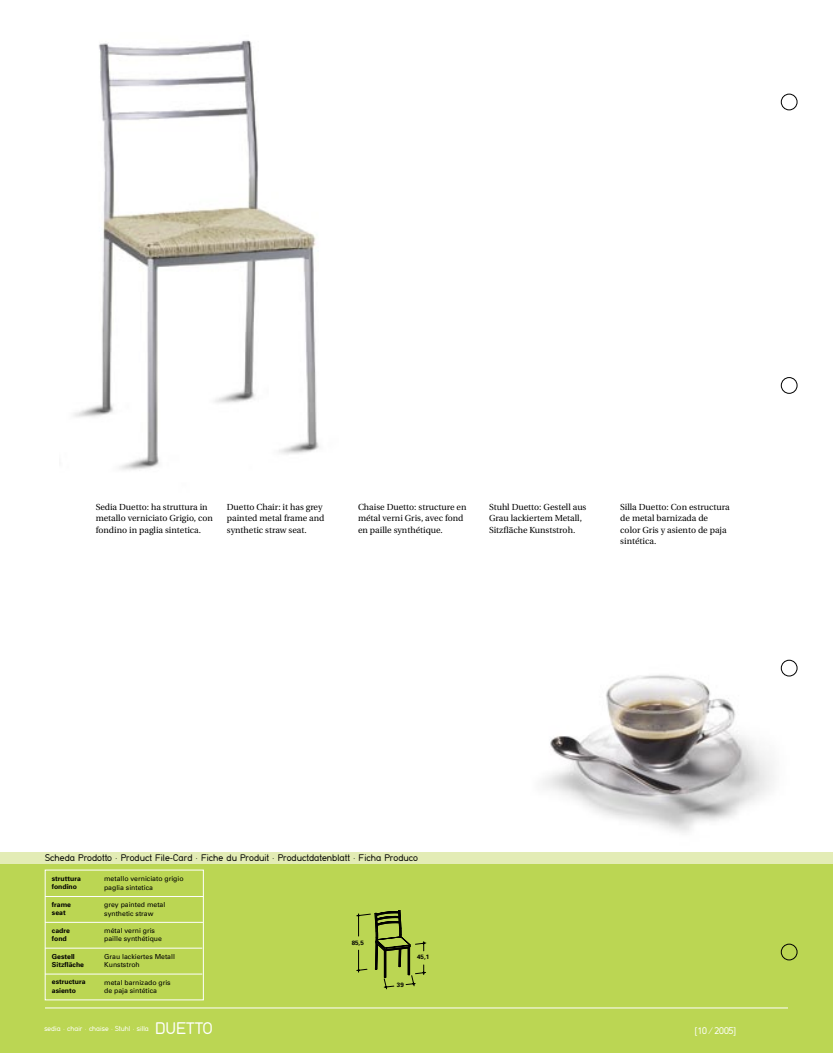
<style>
.page{position:relative;width:833px;height:1053px;background:#fff}
.page>*{position:absolute;margin:0;border:0;box-sizing:border-box;transform-origin:0 0}
.Normale{font:17.5px "Din 17";color:#fff}
.Normale-2{font:10px "Din 17";color:#000}
.t1{font:10px "Din 17";color:#fff}
.t2{font:8.75px/11.5px "Utopia";color:#000}
.Normale-3{font:7.5px "Din 17";color:#fff}
.t3{font:6.88px "Univers";color:#000}
.t4{font:700 6.88px "Univers";color:#000}
.t5{font:700 6.25px "Univers";color:#000}
</style>
<div class="page">
<img style="left:543px;top:665px;width:255px;height:168px">
<div style="left:0;top:863px;width:833px;height:189px;background:#bbd653"></div>
<div style="left:0;top:852px;width:833px;height:11px;background:#e3ecb5"></div>
<img style="left:74px;top:40px;width:245px;height:430px">
<svg style="left:781px;top:94px;width:16px;height:866px"></svg>
<hr style="left:45px;top:1007px;width:743px;height:1px;background:#fff">
<hr style="left:45px;top:896px;width:158px;height:1px;background:#fff">
<hr style="left:45px;top:922px;width:158px;height:1px;background:#fff">
<hr style="left:45px;top:973px;width:157px;height:1px;background:#fff">
<hr style="left:45px;top:947px;width:157px;height:1px;background:#fff">
<svg style="left:356px;top:910px;width:70px;height:79px"></svg>
<div style="left:396px;top:981px;width:9px;height:7px;background:#bbd653"></div>
<p class="t2" style="left:96px;top:501px;width:119px">Sedia Duetto: ha struttura in metallo verniciato Grigio, con fondino in paglia sintetica.</p>
<p class="t2" style="left:227px;top:501px;width:99px">Duetto Chair: it has grey painted metal frame and synthetic straw seat.</p>
<p class="t2" style="left:358px;top:501px;width:110px">Chaise Duetto: structure en métal verni Gris, avec fond en paille synthétique.</p>
<p class="t2" style="left:489px;top:501px;width:99px">Stuhl Duetto: Gestell aus<br>Grau lackiertem Metall,<br>Sitzfläche Kunststroh.</p>
<p class="t2" style="left:620px;top:501px;width:111px">Silla Duetto: Con estructura de metal barnizada de color Gris y asiento de paja sintética.</p>
<p class="Normale-2" style="left:45px;top:850px;width:374px">Scheda Prodotto · Product File-Card · Fiche du Produit · Productdatenblatt · Ficha Produco</p>
<p class="t4" style="left:52px;top:874px;width:31px">struttura</p>
<p class="t4" style="left:52px;top:882px;width:27px">fondino</p>
<p class="t3" style="left:104px;top:874px;width:81px">metallo verniciato grigio</p>
<p class="t3" style="left:104px;top:883px;width:50px">paglia sintetica</p>
<p class="t4" style="left:52px;top:900px;width:21px">frame</p>
<p class="t4" style="left:52px;top:908px;width:15px">seat</p>
<p class="t3" style="left:104px;top:900px;width:63px">grey painted metal</p>
<p class="t3" style="left:104px;top:909px;width:51px">synthetic straw</p>
<p class="t4" style="left:52px;top:926px;width:19px">cadre</p>
<p class="t4" style="left:52px;top:934px;width:16px">fond</p>
<p class="t3" style="left:104px;top:926px;width:52px">métal verni gris</p>
<p class="t3" style="left:104px;top:934px;width:59px">paille synthétique</p>
<p class="t4" style="left:52px;top:952px;width:24px">Gestell</p>
<p class="t4" style="left:52px;top:960px;width:34px">Sitzfläche</p>
<p class="t3" style="left:104px;top:952px;width:72px">Grau lackiertes Metall</p>
<p class="t3" style="left:104px;top:960px;width:37px">Kunststroh</p>
<p class="t4" style="left:52px;top:977px;width:35px">estructura</p>
<p class="t4" style="left:52px;top:986px;width:26px">asiento</p>
<p class="t3" style="left:104px;top:978px;width:68px">metal barnizado gris</p>
<p class="t3" style="left:104px;top:986px;width:54px">de paja sintética</p>
<p class="Normale-3" style="left:44px;top:1023px;width:106px">sedia · chair · chaise · Stuhl · silla</p>
<p class="Normale" style="left:155px;top:1016px;width:59px">DUETTO</p>
<p class="t5" style="left:352px;top:938px;width:14px">85,5</p>
<p class="t5" style="left:397px;top:980px;width:8px">39</p>
<p class="t5" style="left:417px;top:953px;width:14px">45,1</p>
<p class="t1" style="left:694px;top:1023px;width:43px">[10 / 2005]</p>
</div>
